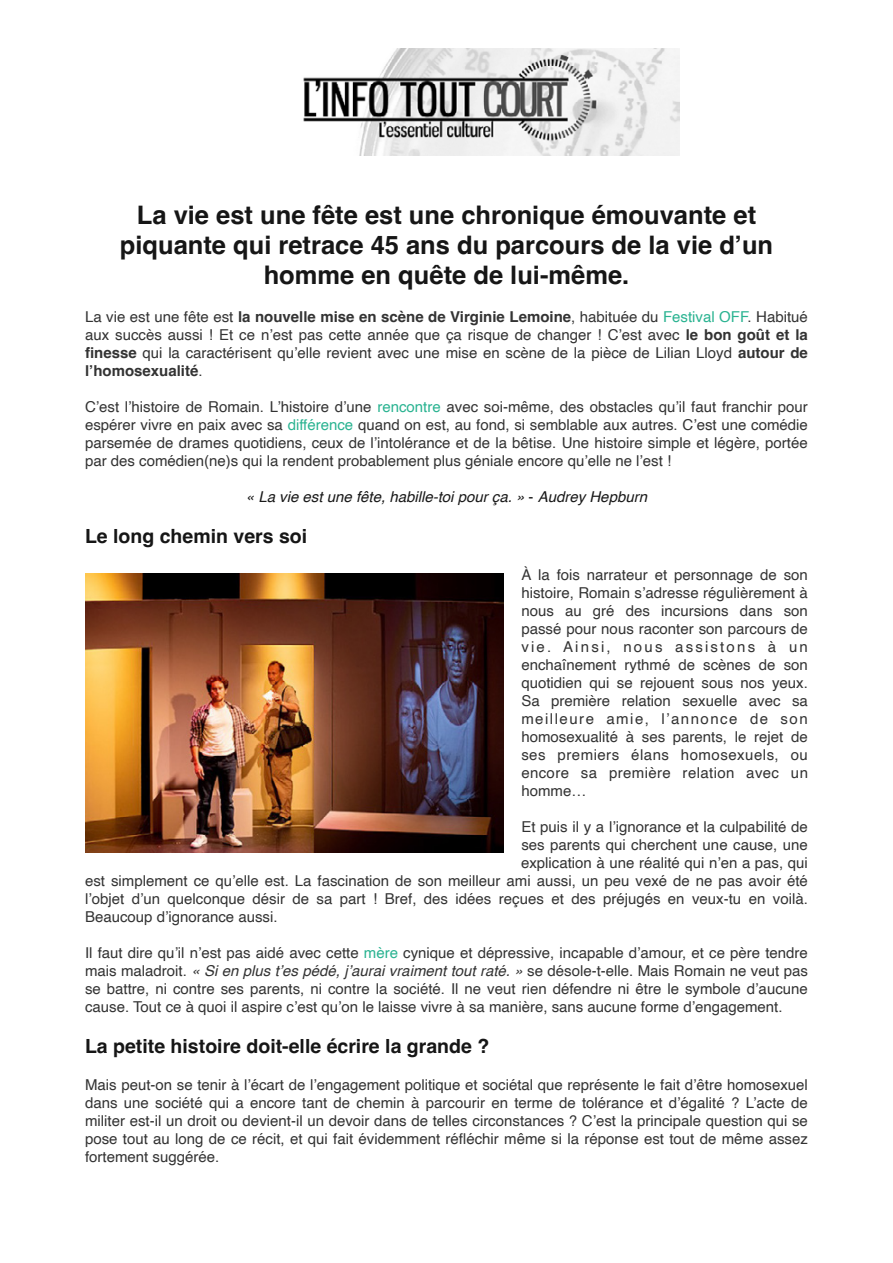
<style>
.page{position:relative;width:893px;height:1263px;background:#fff}
.page>*{position:absolute;margin:0;border:0;box-sizing:border-box;transform-origin:0 0}
.t1{font:700 25.5px/30px "Helvetica";color:#161616;text-align:center}
.t2{font:700 19.5px "Helvetica";color:#161616}
.t3{font:15px/18px "Helvetica";color:#333;text-align:justify}
.t4{font:italic 15px "Helvetica";color:#191919}
.s1{font-weight:700}
.s2{color:#2ab391}
.s3{font-style:normal}
.s4{font-style:italic}
</style>
<div class="page">
<img style="left:85px;top:573px;width:418px;height:279px">
<img style="left:303px;top:48px;width:376px;height:108px">
<h1 class="t1" style="left:120px;top:203px;width:655px">La vie est une fête est une chronique émouvante et piquante qui retrace 45 ans du parcours de la vie d’un homme en quête de lui-même.</h1>
<p class="t3" style="left:85px;top:308px;width:724px">La vie est une fête est <span class="s1">la nouvelle mise en scène de Virginie Lemoine</span>, habituée du <span class="s2">Festival OFF</span>. Habitué aux succès aussi ! Et ce n’est pas cette année que ça risque de changer ! C’est avec <span class="s1">le bon goût et la finesse</span> qui la caractérisent qu’elle revient avec une mise en scène de la pièce de Lilian Lloyd <span class="s1">autour de l’homosexualité</span>.</p>
<p class="t3" style="left:85px;top:398px;width:724px">C’est l’histoire de Romain. L’histoire d’une <span class="s2">rencontre</span> avec soi-même, des obstacles qu’il faut franchir pour espérer vivre en paix avec sa <span class="s2">différence</span> quand on est, au fond, si semblable aux autres. C’est une comédie parsemée de drames quotidiens, ceux de l’intolérance et de la bêtise. Une histoire simple et légère, portée par des comédien(ne)s qui la rendent probablement plus géniale encore qu’elle ne l’est !</p>
<p class="t4" style="left:246px;top:485px;width:403px">« La vie est une fête, habille-toi pour ça. » <span class="s3">-</span> Audrey Hepburn</p>
<h2 class="t2" style="left:85px;top:524px;width:224px">Le long chemin vers soi</h2>
<p class="t3" style="left:521px;top:566px;width:288px">À la fois narrateur et personnage de son histoire, Romain s’adresse régulièrement à nous au gré des incursions dans son passé pour nous raconter son parcours de vie. Ainsi, nous assistons à un enchaînement rythmé de scènes de son quotidien qui se rejouent sous nos yeux.<br>Sa première relation sexuelle avec sa meilleure amie, l’annonce de son homosexualité à ses parents, le rejet de ses premiers élans homosexuels, ou encore sa première relation avec un homme…</p>
<p class="t3" style="left:521px;top:818px;width:288px">Et puis il y a l’ignorance et la culpabilité de</p>
<p class="t3" style="left:521px;top:836px;width:288px">ses parents qui cherchent une cause, une</p>
<p class="t3" style="left:521px;top:854px;width:288px">explication à une réalité qui n’en a pas, qui</p>
<p class="t3" style="left:85px;top:872px;width:724px">est simplement ce qu’elle est. La fascination de son meilleur ami aussi, un peu vexé de ne pas avoir été</p>
<p class="t3" style="left:85px;top:890px;width:724px">l’objet d’un quelconque désir de sa part ! Bref, des idées reçues et des préjugés en veux-tu en voilà.</p>
<p class="t3" style="left:85px;top:908px;width:194px">Beaucoup d’ignorance aussi.</p>
<p class="t3" style="left:85px;top:944px;width:724px">Il faut dire qu’il n’est pas aidé avec cette <span class="s2">mère</span> cynique et dépressive, incapable d’amour, et ce père tendre mais maladroit. <span class="s4">« Si en plus t’es pédé, j’aurai vraiment tout raté. »</span> se désole-t-elle. Mais Romain ne veut pas se battre, ni contre ses parents, ni contre la société. Il ne veut rien défendre ni être le symbole d’aucune cause. Tout ce à quoi il aspire c’est qu’on le laisse vivre à sa manière, sans aucune forme d’engagement.</p>
<h2 class="t2" style="left:85px;top:1034px;width:406px">La petite histoire doit-elle écrire la grande ?</h2>
<p class="t3" style="left:85px;top:1076px;width:724px">Mais peut-on se tenir à l’écart de l’engagement politique et sociétal que représente le fait d’être homosexuel dans une société qui a encore tant de chemin à parcourir en terme de tolérance et d’égalité ? L’acte de militer est-il un droit ou devient-il un devoir dans de telles circonstances ? C’est la principale question qui se pose tout au long de ce récit, et qui fait évidemment réfléchir même si la réponse est tout de même assez fortement suggérée.</p>
</div>
